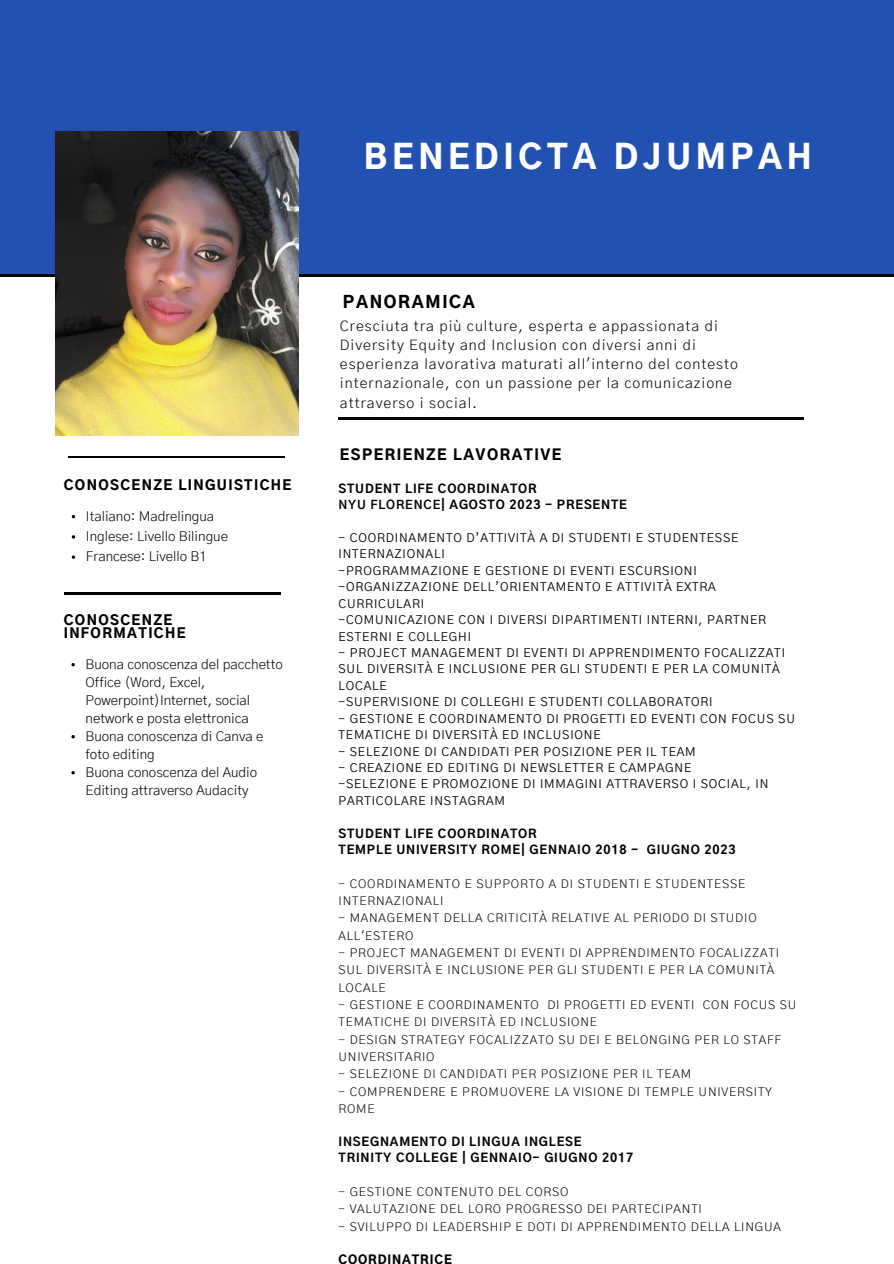
<style>
.page{position:relative;width:894px;height:1264px;background:#fff}
.page>*{position:absolute;margin:0;border:0;box-sizing:border-box;transform-origin:0 0}
.t1{font:900 32.85px "Gothic A1";letter-spacing:.14em;color:#fff}
.t2{font:900 16.5px "Gothic A1";letter-spacing:.1em;color:#000}
.t3{font:900 14.55px "Gothic A1";letter-spacing:.1em;color:#000}
.t4{font:300 14.4px/19.2px "Gothic A1";letter-spacing:.07em;color:#000}
.t5{font:300 13.5px/18px "Gothic A1";color:#000}
.t6{font:900 13.5px/13.5px "Gothic A1";letter-spacing:.1em;color:#000}
.t7{font:12px/16.4px "Gothic A1";letter-spacing:.07em;color:#000}
.t8{font:300 12px/17.2px "Gothic A1";letter-spacing:.07em;color:#000}
.t9{font:800 12px/16.4px "Gothic A1";letter-spacing:.07em;color:#000}
.t10{font:900 12px "Gothic A1";letter-spacing:.07em;color:#000}
.s1{font-weight:700}
</style>
<div class="page">
<div style="left:0;top:0;width:893px;height:275px;background:#2251b2"></div>
<hr style="left:338px;top:418px;width:466px;height:1px;background:#000">
<hr style="left:0;top:274px;width:893px;height:2px;background:#000">
<hr style="left:68px;top:456px;width:217px;height:2px;background:#000">
<hr style="left:64px;top:592px;width:216px;height:2px;background:#000">
<img style="left:55px;top:131px;width:243px;height:304px">
<svg style="left:72px;top:555px;width:3px;height:4px"></svg>
<svg style="left:71px;top:663px;width:4px;height:3px"></svg>
<svg style="left:71px;top:735px;width:4px;height:3px"></svg>
<svg style="left:71px;top:771px;width:4px;height:3px"></svg>
<p class="t1" style="left:364px;top:143px;width:449px">BENEDICTA DJUMPAH</p>
<h4 class="t6" style="left:64px;top:479px;width:229px">CONOSCENZE LINGUISTICHE</h4>
<p class="t5" style="left:86px;top:507px;width:130px">Italiano: Madrelingua</p>
<p class="t5" style="left:86px;top:528px;width:143px">Inglese: Livello Bilingue</p>
<h3 class="t5" style="left:86px;top:548px;width:122px">Francese: Livello B1</h3>
<h3 class="t6" style="left:64px;top:614px;width:123px">CONOSCENZE<br>INFORMATICHE</h3>
<p class="t5" style="left:86px;top:655px;width:199px">Buona conoscenza del pacchetto<br>Office (Word, Excel,<br>Powerpoint)Internet, social network e posta elettronica</p>
<p class="t5" style="left:86px;top:727px;width:179px">Buona conoscenza di Canva e foto editing</p>
<p class="t5" style="left:86px;top:763px;width:173px">Buona conoscenza del Audio<br>Editing attraverso Audacity</p>
<h2 class="t2" style="left:343px;top:295px;width:134px">PANORAMICA</h2>
<p class="t4" style="left:340px;top:317px;width:399px">Cresciuta tra più culture, esperta e appassionata di Diversity Equity and Inclusion con diversi anni di esperienza lavorativa maturati all'interno del contesto internazionale, con un passione per la comunicazione attraverso i social.</p>
<h3 class="t3" style="left:340px;top:448px;width:223px">ESPERIENZE LAVORATIVE</h3>
<p class="t9" style="left:338px;top:481px;width:290px">STUDENT LIFE COORDINATOR<br><span class="s1">NYU FLORENCE</span>| AGOSTO 2023 - PRESENTE</p>
<p class="t7" style="left:338px;top:530px;width:429px">- COORDINAMENTO D’ATTIVITÀ A DI STUDENTI E STUDENTESSE INTERNAZIONALI<br>-PROGRAMMAZIONE E GESTIONE DI EVENTI ESCURSIONI -ORGANIZZAZIONE DELL’ORIENTAMENTO E ATTIVITÀ EXTRA CURRICULARI<br>-COMUNICAZIONE CON I DIVERSI DIPARTIMENTI INTERNI, PARTNER ESTERNI E COLLEGHI</p>
<p class="t7" style="left:338px;top:645px;width:448px">- PROJECT MANAGEMENT DI EVENTI DI APPRENDIMENTO FOCALIZZATI SUL DIVERSITÀ E INCLUSIONE PER GLI STUDENTI E PER LA COMUNITÀ LOCALE<br>-SUPERVISIONE DI COLLEGHI E STUDENTI COLLABORATORI</p>
<p class="t7" style="left:338px;top:711px;width:458px">- GESTIONE E COORDINAMENTO DI PROGETTI ED EVENTI CON FOCUS SU<br>TEMATICHE DI DIVERSITÀ ED INCLUSIONE</p>
<p class="t7" style="left:338px;top:743px;width:358px">- SELEZIONE DI CANDIDATI PER POSIZIONE PER IL TEAM</p>
<p class="t7" style="left:338px;top:760px;width:431px">- CREAZIONE ED EDITING DI NEWSLETTER E CAMPAGNE -SELEZIONE E PROMOZIONE DI IMMAGINI ATTRAVERSO I SOCIAL, IN<br>PARTICOLARE INSTAGRAM</p>
<p class="t9" style="left:338px;top:825px;width:398px">STUDENT LIFE COORDINATOR<br>TEMPLE UNIVERSITY ROME| GENNAIO 2018 - GIUGNO 2023</p>
<p class="t8" style="left:338px;top:875px;width:408px">- COORDINAMENTO E SUPPORTO A DI STUDENTI E STUDENTESSE<br>INTERNAZIONALI</p>
<p class="t8" style="left:338px;top:910px;width:419px">- MANAGEMENT DELLA CRITICITÀ RELATIVE AL PERIODO DI STUDIO<br>ALL'ESTERO</p>
<p class="t8" style="left:338px;top:944px;width:442px">- PROJECT MANAGEMENT DI EVENTI DI APPRENDIMENTO FOCALIZZATI<br>SUL DIVERSITÀ E INCLUSIONE PER GLI STUDENTI E PER LA COMUNITÀ<br>LOCALE</p>
<p class="t8" style="left:338px;top:996px;width:459px">- GESTIONE E COORDINAMENTO DI PROGETTI ED EVENTI CON FOCUS SU<br>TEMATICHE DI DIVERSITÀ ED INCLUSIONE</p>
<p class="t8" style="left:338px;top:1031px;width:444px">- DESIGN STRATEGY FOCALIZZATO SU DEI E BELONGING PER LO STAFF<br>UNIVERSITARIO</p>
<p class="t8" style="left:338px;top:1066px;width:354px">- SELEZIONE DI CANDIDATI PER POSIZIONE PER IL TEAM</p>
<p class="t8" style="left:338px;top:1083px;width:435px">- COMPRENDERE E PROMUOVERE LA VISIONE DI TEMPLE UNIVERSITY<br>ROME</p>
<p class="t9" style="left:338px;top:1134px;width:296px">INSEGNAMENTO DI LINGUA INGLESE<br>TRINITY COLLEGE | GENNAIO- GIUGNO 2017</p>
<p class="t8" style="left:338px;top:1183px;width:231px">- GESTIONE CONTENUTO DEL CORSO</p>
<p class="t8" style="left:338px;top:1201px;width:365px">- VALUTAZIONE DEL LORO PROGRESSO DEI PARTECIPANTI</p>
<p class="t8" style="left:338px;top:1218px;width:444px">- SVILUPPO DI LEADERSHIP E DOTI DI APPRENDIMENTO DELLA LINGUA</p>
<p class="t10" style="left:338px;top:1253px;width:115px">COORDINATRICE</p>
</div>
